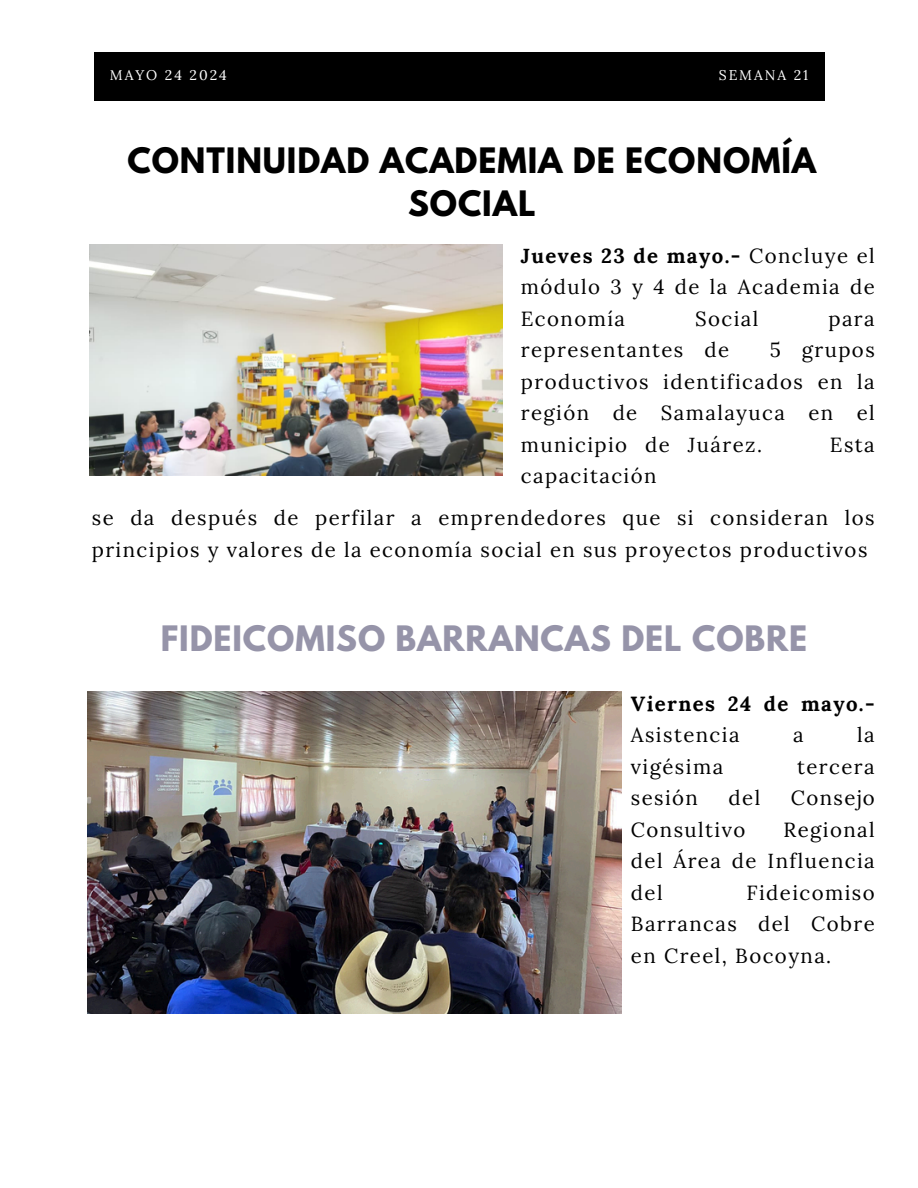
<style>
.page{position:relative;width:918px;height:1188px;background:#fff}
.page>*{position:absolute;margin:0;border:0;box-sizing:border-box;transform-origin:0 0}
.t1{font:700 31.05px/42.8px "League Spartan";letter-spacing:.03em;color:#000;text-align:center}
.t2{font:700 31.05px "League Spartan";letter-spacing:.03em;color:#9694a9}
.t3{font:20.4px/31.5px "Lora";letter-spacing:.07em;color:#000;text-align:justify}
.t4{font:700 20.4px/31.5px "Lora";letter-spacing:.07em;color:#000}
.t5{font:13.95px "Lora";letter-spacing:.14em;color:#fff}
.s1{font-weight:700}
.s2{font-weight:400}
</style>
<div class="page">
<div style="left:95px;top:53px;width:730px;height:47px;background:#000"></div>
<img style="left:89px;top:244px;width:413px;height:232px">
<img style="left:87px;top:692px;width:535px;height:322px">
<p class="t5" style="left:110px;top:66px;width:118px">MAYO 24 2024</p>
<p class="t5" style="left:719px;top:66px;width:91px">SEMANA 21</p>
<h1 class="t1" style="left:127px;top:143px;width:690px">CONTINUIDAD ACADEMIA DE ECONOMÍA<br>SOCIAL</h1>
<h2 class="t3" style="left:521px;top:240px;width:355px"><span class="s1">Jueves 23 de mayo.-</span> Concluye el módulo 3 y 4 de la Academia de Economía</h2>
<h2 class="t3" style="left:695px;top:303px;width:65px">Social</h2>
<h2 class="t3" style="left:828px;top:303px;width:48px">para</h2>
<h2 class="t3" style="left:521px;top:334px;width:210px">representantes de</h2>
<h2 class="t3" style="left:521px;top:334px;width:355px;text-indent:249px">5 grupos productivos identificados en la región de Samalayuca en el municipio de Juárez.</h2>
<h2 class="t3" style="left:830px;top:429px;width:46px">Esta</h2>
<h2 class="t3" style="left:521px;top:460px;width:137px">capacitación</h2>
<h2 class="t3" style="left:92px;top:502px;width:784px">se da después de perfilar a emprendedores que si consideran los principios y valores de la economía social en sus proyectos productivos</h2>
<h1 class="t2" style="left:161px;top:623px;width:648px">FIDEICOMISO BARRANCAS DEL COBRE</h1>
<p class="t4" style="left:631px;top:687px;width:245px">Viernes 24 de mayo.-<br><span class="s2">Asistencia</span></p>
<p class="t3" style="left:793px;top:719px;width:12px">a</p>
<p class="t3" style="left:857px;top:719px;width:19px">la</p>
<p class="t3" style="left:631px;top:750px;width:94px">vigésima</p>
<p class="t3" style="left:797px;top:750px;width:79px">tercera</p>
<p class="t3" style="left:631px;top:782px;width:69px">sesión</p>
<p class="t3" style="left:729px;top:782px;width:33px">del</p>
<p class="t3" style="left:791px;top:782px;width:85px">Consejo</p>
<p class="t3" style="left:631px;top:813px;width:116px">Consultivo</p>
<p class="t3" style="left:631px;top:813px;width:245px;text-indent:153px">Regional del Área de Influencia del</p>
<p class="t3" style="left:631px;top:876px;width:245px;text-indent:116px">Fideicomiso Barrancas del Cobre en Creel, Bocoyna.</p>
</div>
